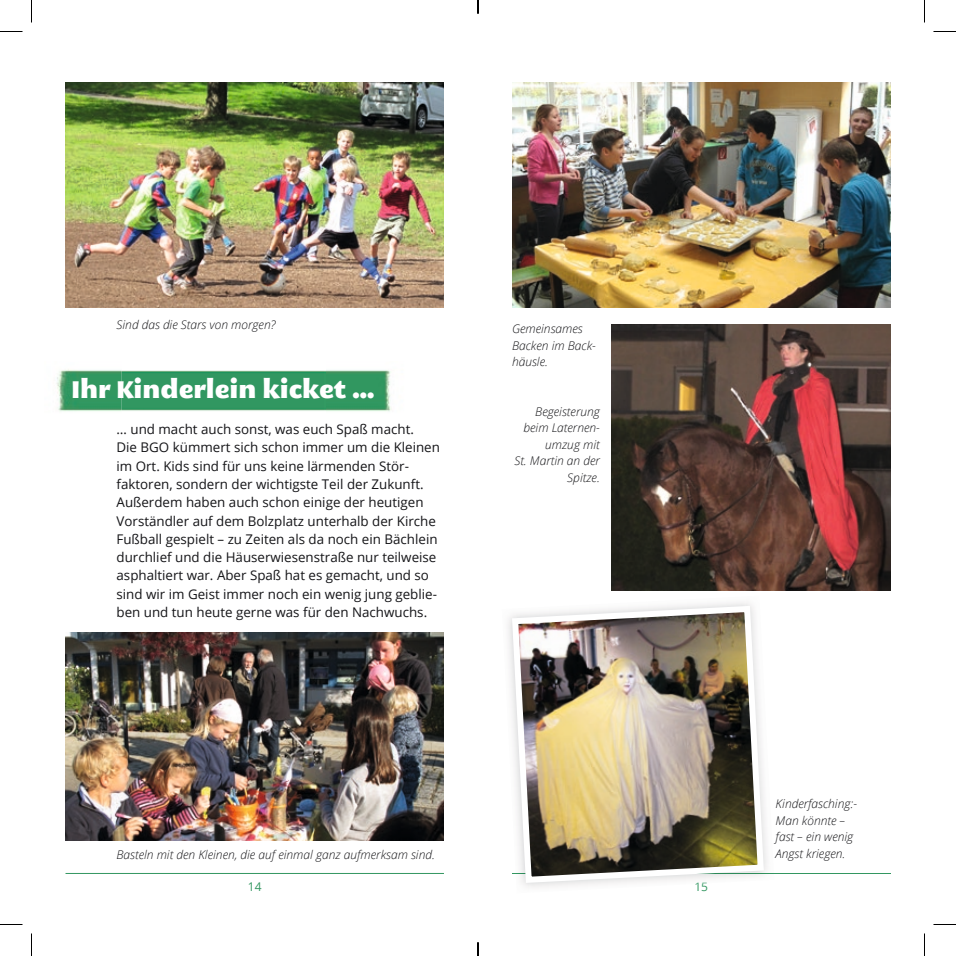
<style>
.page{position:relative;width:956px;height:956px;background:#fff}
.page>*{position:absolute;margin:0;border:0;box-sizing:border-box;transform-origin:0 0}
.t1{font:24px "M Egalopolis Extra";color:#fff}
.t2{font:13.35px/18.3px "Open Sans";color:#151518}
.t3{font:italic 300 12px/16.5px "Open Sans";color:#151518}
.t4{font:12px "Open Sans";color:#339761}
</style>
<div class="page">
<hr style="left:66px;top:873px;width:378px;height:1px;background:#339761">
<hr style="left:512px;top:873px;width:378px;height:1px;background:#339761">
<img style="left:66px;top:83px;width:378px;height:225px">
<img style="left:509px;top:603px;width:258px;height:283px">
<img style="left:66px;top:632px;width:378px;height:208px">
<img style="left:512px;top:83px;width:378px;height:225px">
<img style="left:611px;top:324px;width:279px;height:267px">
<img style="left:56px;top:369px;width:66px;height:43px">
<img style="left:122px;top:370px;width:5px;height:41px">
<img style="left:127px;top:370px;width:265px;height:42px">
<svg style="left:0;top:31px;width:22px;height:1px"></svg>
<svg style="left:933px;top:31px;width:23px;height:1px"></svg>
<svg style="left:0;top:924px;width:22px;height:1px"></svg>
<svg style="left:933px;top:924px;width:23px;height:1px"></svg>
<svg style="left:31px;top:0;width:1px;height:23px"></svg>
<svg style="left:31px;top:933px;width:1px;height:23px"></svg>
<svg style="left:924px;top:0;width:1px;height:23px"></svg>
<svg style="left:924px;top:933px;width:1px;height:23px"></svg>
<svg style="left:477px;top:0;width:2px;height:14px"></svg>
<svg style="left:477px;top:942px;width:2px;height:14px"></svg>
<p class="t3" style="left:117px;top:316px;width:160px">Sind das die Stars von morgen?</p>
<h1 class="t1" style="left:71px;top:371px;width:305px">Ihr Kinderlein kicket …</h1>
<p class="t2" style="left:117px;top:420px;width:325px">… und macht auch sonst, was euch Spaß macht.<br>Die BGO kümmert sich schon immer um die Kleinen im Ort. Kids sind für uns keine lärmenden Stör&shy;faktoren, sondern der wichtigste Teil der Zukunft.<br>Außerdem haben auch schon einige der heutigen Vorständler auf dem Bolzplatz unterhalb der Kirche Fußball gespielt – zu Zeiten als da noch ein Bächlein durchlief und die Häuserwiesenstraße nur teilweise asphaltiert war. Aber Spaß hat es gemacht, und so sind wir im Geist immer noch ein wenig jung geblie&shy;ben und tun heute gerne was für den Nachwuchs.</p>
<p class="t3" style="left:512px;top:320px;width:85px">Gemeinsames<br>Backen im Back&shy;häusle.</p>
<p class="t3" style="left:514px;top:403px;width:87px;text-align:right">Begeisterung beim Laternen&shy;umzug mit<br>St. Martin an der<br>Spitze.</p>
<p class="t3" style="left:117px;top:846px;width:320px">Basteln mit den Kleinen, die auf einmal ganz aufmerksam sind.</p>
<p class="t4" style="left:248px;top:878px;width:15px">14</p>
<p class="t4" style="left:694px;top:878px;width:15px">15</p>
<p class="t3" style="left:776px;top:795px;width:83px">Kinderfasching:-<br>Man könnte – fast – ein wenig<br>Angst kriegen.</p>
</div>
